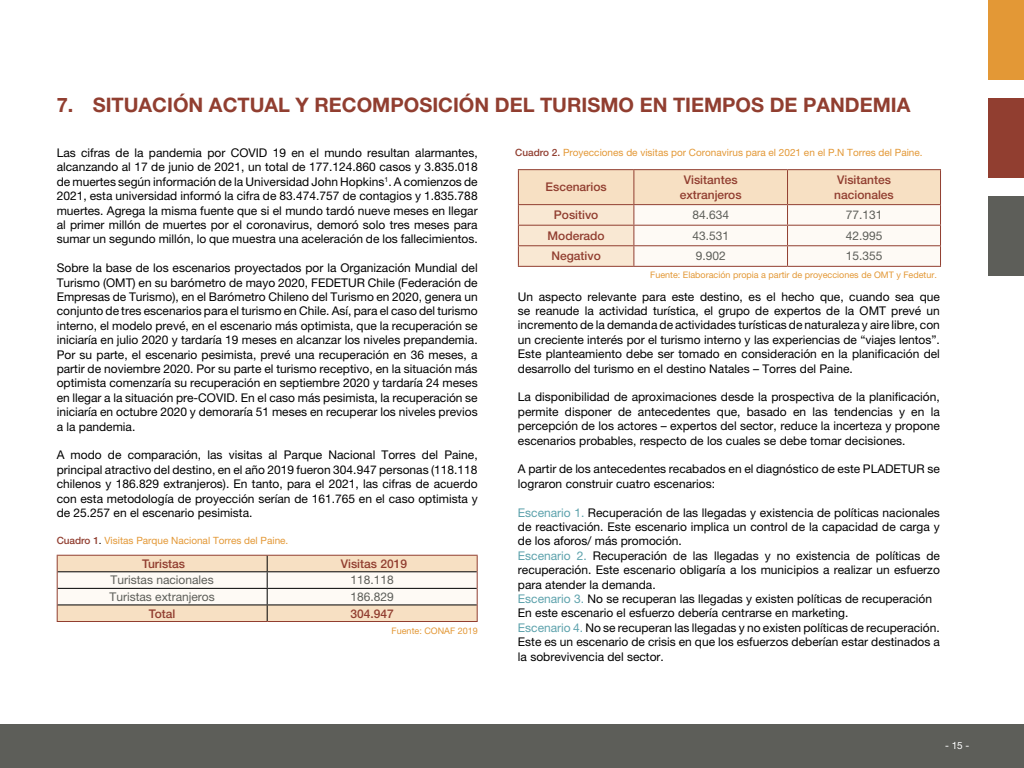
<style>
.page{position:relative;width:1024px;height:768px;background:#fff}
.page>*{position:absolute;margin:0;border:0;box-sizing:border-box;transform-origin:0 0}
.t1{font:700 20px "Helvetica Neue LT Pro";color:#913e30}
.t2{font:12px/14.4px "Helvetica Neue LT Pro";color:#000;text-align:justify}
.t3{font:500 12px/14.4px "Helvetica Neue LT Pro";color:#913e30;text-align:center}
.t4{font:12px "Helvetica Neue LT Pro";color:#5d5e59}
.t5{font:10px "Helvetica Neue LT Pro";color:#e39836}
.t6{font:10px "Helvetica Neue LT Pro";color:#fff}
.t7{font:9px "Helvetica Neue LT Pro";color:#e39836}
.s1{font-weight:500;color:#913e30}
.s2{color:#000}
.s3{color:#5da2ac}
</style>
<div class="page">
<div style="left:0;top:724px;width:1024px;height:44px;background:#5d5e59"></div>
<div style="left:988px;top:196px;width:36px;height:80px;background:#5d5e59"></div>
<div style="left:988px;top:98px;width:36px;height:80px;background:#913e30"></div>
<div style="left:988px;top:0;width:36px;height:80px;background:#e39836"></div>
<svg style="left:57px;top:555px;width:421px;height:67px"></svg>
<hr style="left:518px;top:169px;width:116px;height:1px;background:#913e30">
<hr style="left:634px;top:169px;width:154px;height:1px;background:#913e30">
<hr style="left:788px;top:169px;width:153px;height:1px;background:#913e30">
<svg style="left:518px;top:170px;width:423px;height:96px"></svg>
<hr style="left:518px;top:266px;width:116px;height:1px;background:#913e30">
<hr style="left:634px;top:266px;width:154px;height:1px;background:#913e30">
<hr style="left:788px;top:266px;width:153px;height:1px;background:#913e30">
<h1 class="t1" style="left:57px;top:93px;width:855px">7. SITUACIÓN ACTUAL Y RECOMPOSICIÓN DEL TURISMO EN TIEMPOS DE PANDEMIA</h1>
<p class="t2" style="left:57px;top:145px;width:423px">Las cifras de la pandemia por COVID 19 en el mundo resultan alarmantes, alcanzando al 17 de junio de 2021, un total de 177.124.860 casos y 3.835.018 de muertes según información de la Universidad John Hopkins<sup>1</sup>. A comienzos de 2021, esta universidad informó la cifra de 83.474.757 de contagios y 1.835.788 muertes. Agrega la misma fuente que si el mundo tardó nueve meses en llegar al primer millón de muertes por el coronavirus, demoró solo tres meses para sumar un segundo millón, lo que muestra una aceleración de los fallecimientos.</p>
<p class="t2" style="left:57px;top:261px;width:423px">Sobre la base de los escenarios proyectados por la Organización Mundial del Turismo (OMT) en su barómetro de mayo 2020, FEDETUR Chile (Federación de Empresas de Turismo), en el Barómetro Chileno del Turismo en 2020, genera un conjunto de tres escenarios para el turismo en Chile. Así, para el caso del turismo interno, el modelo prevé, en el escenario más optimista, que la recuperación se iniciaría en julio 2020 y tardaría 19 meses en alcanzar los niveles prepandemia.<br>Por su parte, el escenario pesimista, prevé una recuperación en 36 meses, a partir de noviembre 2020. Por su parte el turismo receptivo, en la situación más optimista comenzaría su recuperación en septiembre 2020 y tardaría 24 meses en llegar a la situación pre-COVID. En el caso más pesimista, la recuperación se iniciaría en octubre 2020 y demoraría 51 meses en recuperar los niveles previos a la pandemia.</p>
<p class="t2" style="left:57px;top:448px;width:423px">A modo de comparación, las visitas al Parque Nacional Torres del Paine, principal atractivo del destino, en el año 2019 fueron 304.947 personas (118.118 chilenos y 186.829 extranjeros). En tanto, para el 2021, las cifras de acuerdo con esta metodología de proyección serían de 161.765 en el caso optimista y de 25.257 en el escenario pesimista.</p>
<p class="t5" style="left:57px;top:534px;width:233px"><span class="s1">Cuadro 1</span><span class="s2">.</span> Visitas Parque Nacional Torres del Paine.</p>
<p class="t3" style="left:142px;top:556px;width:45px">Turistas</p>
<p class="t3" style="left:341px;top:556px;width:68px">Visitas 2019</p>
<p class="t4" style="left:111px;top:573px;width:105px">Turistas nacionales</p>
<p class="t4" style="left:351px;top:573px;width:45px">118.118</p>
<p class="t4" style="left:110px;top:590px;width:107px">Turistas extranjeros</p>
<p class="t4" style="left:351px;top:590px;width:45px">186.829</p>
<p class="t3" style="left:149px;top:606px;width:28px">Total</p>
<p class="t3" style="left:351px;top:606px;width:45px">304.947</p>
<p class="t7" style="left:392px;top:626px;width:88px">Fuente: CONAF 2019</p>
<p class="t5" style="left:515px;top:146px;width:409px"><span class="s1">Cuadro 2.</span> Proyecciones de visitas por Coronavirus para el 2021 en el P.N Torres del Paine.</p>
<p class="t3" style="left:546px;top:180px;width:63px">Escenarios</p>
<p class="t3" style="left:680px;top:173px;width:63px">Visitantes extranjeros</p>
<p class="t3" style="left:834px;top:173px;width:61px;text-align:left">Visitantes nacionales</p>
<p class="t3" style="left:554px;top:208px;width:46px">Positivo</p>
<p class="t4" style="left:692px;top:208px;width:38px">84.634</p>
<p class="t4" style="left:846px;top:208px;width:38px">77.131</p>
<p class="t3" style="left:548px;top:228px;width:59px">Moderado</p>
<p class="t4" style="left:692px;top:228px;width:38px">43.531</p>
<p class="t4" style="left:846px;top:228px;width:38px">42.995</p>
<p class="t3" style="left:551px;top:249px;width:51px">Negativo</p>
<p class="t4" style="left:696px;top:249px;width:32px">9.902</p>
<p class="t4" style="left:846px;top:249px;width:38px">15.355</p>
<p class="t7" style="left:650px;top:270px;width:288px">Fuente: Elaboración propia a partir de proyecciones de OMT y Fedetur.</p>
<p class="t2" style="left:518px;top:289px;width:424px">Un aspecto relevante para este destino, es el hecho que, cuando sea que se reanude la actividad turística, el grupo de expertos de la OMT prevé un incremento de la demanda de actividades turísticas de naturaleza y aire libre, con un creciente interés por el turismo interno y las experiencias de “viajes lentos”.<br>Este planteamiento debe ser tomado en consideración en la planificación del desarrollo del turismo en el destino Natales – Torres del Paine.</p>
<p class="t2" style="left:518px;top:390px;width:424px">La disponibilidad de aproximaciones desde la prospectiva de la planificación, permite disponer de antecedentes que, basado en las tendencias y en la percepción de los actores – expertos del sector, reduce la incerteza y propone escenarios probables, respecto de los cuales se debe tomar decisiones.</p>
<p class="t2" style="left:518px;top:462px;width:423px">A partir de los antecedentes recabados en el diagnóstico de este PLADETUR se lograron construir cuatro escenarios:</p>
<p class="t2" style="left:518px;top:505px;width:424px;text-align:left"><span class="s3">Escenario 1.</span> Recuperación de las llegadas y existencia de políticas nacionales de reactivación. Este escenario implica un control de la capacidad de carga y de los aforos/ más promoción.<br><span class="s3">Escenario 2.</span> Recuperación de las llegadas y no existencia de políticas de recuperación. Este escenario obligaría a los municipios a realizar un esfuerzo para atender la demanda.<br><span class="s3">Escenario 3.</span> No se recuperan las llegadas y existen políticas de recuperación En este escenario el esfuerzo debería centrarse en marketing.<br><span class="s3">Escenario 4.</span> No se recuperan las llegadas y no existen políticas de recuperación.<br>Este es un escenario de crisis en que los esfuerzos deberían estar destinados a la sobrevivencia del sector.</p>
<p class="t6" style="left:945px;top:739px;width:26px">- 15 -</p>
</div>
